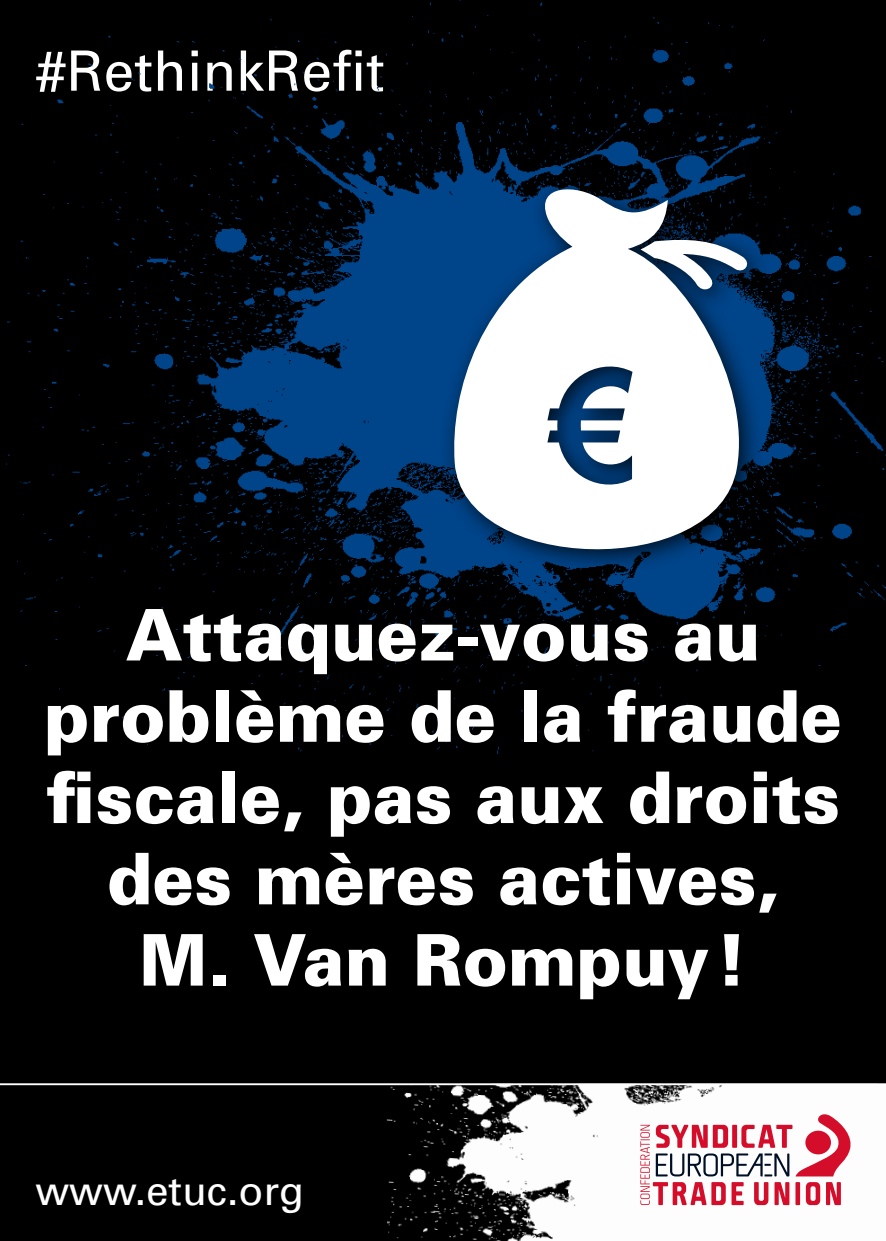
<style>
.page{position:relative;width:886px;height:1241px;background:#fff}
.page>*{position:absolute;margin:0;border:0;box-sizing:border-box;transform-origin:0 0}
.t1{font:900 71.25px/81.2px "Univers";color:#fff;text-align:center;scale:.96 1}
.t2{font:55.62px "Univers";color:#fff}
.t3{font:40.62px "Univers";color:#fff}
</style>
<div class="page">
<div style="left:0;top:0;width:886px;height:1240px;background:#000"></div>
<img style="left:6px;top:0;width:880px;height:753px">
<div style="left:438px;top:173px;width:331px;height:399px;background:#000;opacity:.75"></div>
<svg style="left:454px;top:189px;width:293px;height:360px;background:#a7b7c7"></svg>
<img style="left:387px;top:1084px;width:499px;height:156px">
<svg style="left:640px;top:1114px;width:210px;height:90px;background:#e3aab3"></svg>
<hr style="left:0;top:1083px;width:886px;height:1px;background:#fff">
<p class="t2" style="left:35px;top:36px;width:351px">#RethinkRefit</p>
<p class="t1" style="left:44px;top:592px;width:833px">Attaquez-vous au problème de la fraude fiscale, pas aux droits des mères actives,<br>M. Van Rompuy!</p>
<p class="t3" style="left:35px;top:1165px;width:270px">www.etuc.org</p>
</div>
